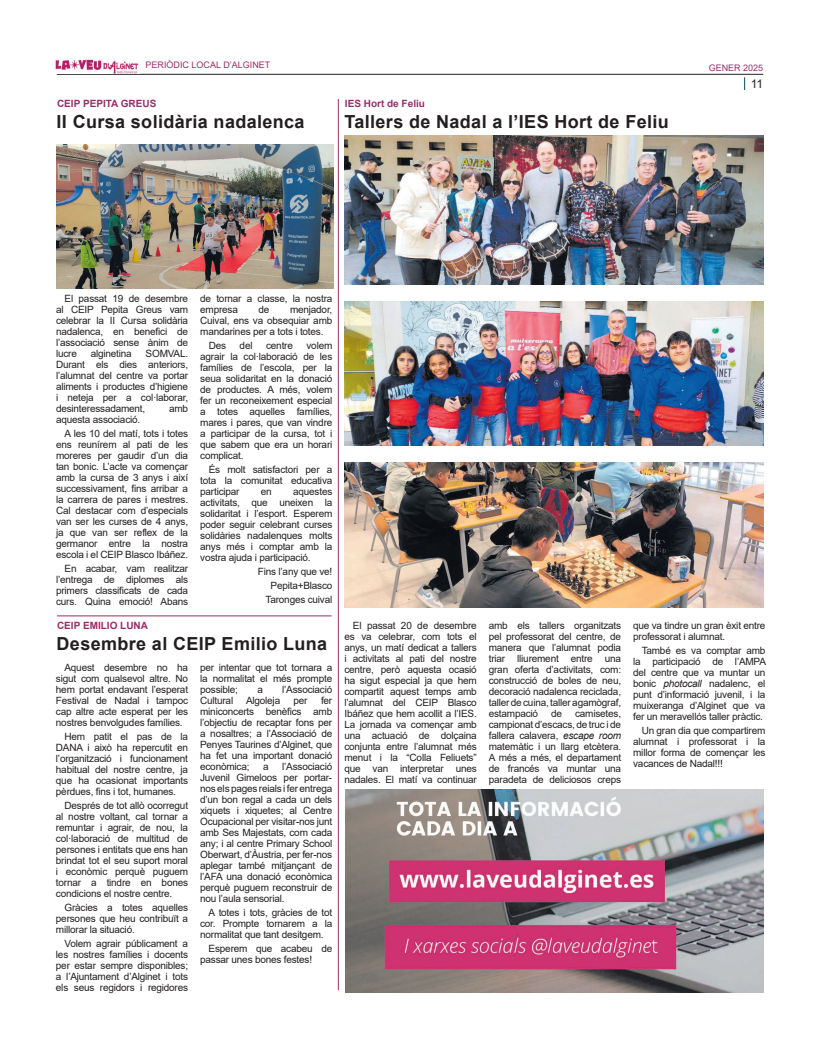
<style>
.page{position:relative;width:820px;height:1049px;background:#fff}
.page>*{position:absolute;margin:0;border:0;box-sizing:border-box;transform-origin:0 0}
.farmacia{font:700 18px "Arial";letter-spacing:.02em;color:#231f20}
.t1{font:12px "Arial";color:#231f20}
.TEXTO_INFORMADOR{font:10px/11px "Arial";letter-spacing:-.02em;color:#231f20;text-align:justify}
.Titulares_menores{font:700 10px "Arial";color:#992d68}
.t2{font:9px "Arial";color:#992d68}
.s1{font-style:italic}
</style>
<div class="page">
<hr style="left:57px;top:74px;width:706px;height:1px;background:#231f20">
<svg style="left:744px;top:77px;width:1px;height:13px"></svg>
<img style="left:55px;top:59px;width:84px;height:14px">
<hr style="left:338px;top:99px;width:1px;height:891px;background:#992d68">
<img style="left:57px;top:144px;width:276px;height:144px">
<img style="left:344px;top:135px;width:419px;height:150px">
<img style="left:344px;top:301px;width:419px;height:145px">
<img style="left:344px;top:463px;width:419px;height:144px">
<hr style="left:57px;top:616px;width:274px;height:1px;background:#992d68">
<img style="left:345px;top:789px;width:418px;height:203px">
<p class="t2" style="left:145px;top:58px;width:126px">PERIÒDIC LOCAL D’ALGINET</p>
<p class="t2" style="left:708px;top:61px;width:56px">GENER 2025</p>
<p class="Titulares_menores" style="left:57px;top:96px;width:101px">CEIP PEPITA GREUS</p>
<p class="farmacia" style="left:57px;top:109px;width:249px">II Cursa solidària nadalenca</p>
<p class="Titulares_menores" style="left:345px;top:96px;width:82px">IES Hort de Feliu</p>
<p class="farmacia" style="left:344px;top:109px;width:326px">Tallers de Nadal a l’IES Hort de Feliu</p>
<p class="t1" style="left:750px;top:75px;width:14px">11</p>
<p class="TEXTO_INFORMADOR" style="left:56px;top:293px;width:134px;text-indent:9px">El passat 19 de desembre al CEIP Pepita Greus vam celebrar la II Cursa solidària nadalenca, en benefici de l’associació sense ànim de lucre</p>
<p class="TEXTO_INFORMADOR" style="left:56px;top:348px;width:134px;text-indent:90px">SOMVAL.<br>Durant els dies anteriors, l’alumnat del centre va portar aliments i productes d’higiene i neteja per a col·laborar, desinteressadament,</p>
<p class="TEXTO_INFORMADOR" style="left:91px;top:348px;width:43px">alginetina</p>
<p class="TEXTO_INFORMADOR" style="left:169px;top:403px;width:21px">amb</p>
<p class="TEXTO_INFORMADOR" style="left:56px;top:414px;width:86px">aquesta associació.</p>
<p class="TEXTO_INFORMADOR" style="left:56px;top:428px;width:134px;text-indent:9px">A les 10 del matí, tots i totes ens reunírem al pati de les moreres per gaudir d’un dia tan bonic. L’acte va començar amb la cursa de 3 anys i així successivament, fins arribar a la carrera de pares i mestres.<br>Cal destacar com d’especials van ser les curses de 4 anys, ja que van ser reflex de la germanor entre la nostra escola i el CEIP Blasco Ibáñez.</p>
<p class="TEXTO_INFORMADOR" style="left:56px;top:563px;width:134px;text-indent:9px">En acabar, vam realitzar l’entrega de diplomes als primers classificats de cada curs. Quina emoció! Abans</p>
<p class="TEXTO_INFORMADOR" style="left:200px;top:293px;width:134px">de tornar a classe, la nostra empresa</p>
<p class="TEXTO_INFORMADOR" style="left:200px;top:304px;width:134px;text-indent:90px">menjador, Cuival, ens va obsequiar amb mandarines per a tots i totes.</p>
<p class="TEXTO_INFORMADOR" style="left:209px;top:340px;width:19px">Des</p>
<p class="TEXTO_INFORMADOR" style="left:239px;top:340px;width:14px">del</p>
<p class="TEXTO_INFORMADOR" style="left:266px;top:340px;width:28px">centre</p>
<p class="TEXTO_INFORMADOR" style="left:258px;top:304px;width:12px">de</p>
<p class="TEXTO_INFORMADOR" style="left:200px;top:340px;width:134px;text-indent:106px">volem agrair la col·laboració de les famílies de l’escola, per la seua solidaritat en la donació de productes. A més, volem fer un reconeixement especial a totes aquelles famílies, mares i pares, que van vindre a participar de la cursa, tot i que sabem que era un horari complicat.</p>
<p class="TEXTO_INFORMADOR" style="left:200px;top:464px;width:134px;text-indent:9px">És molt satisfactori per a tota la comunitat educativa participar</p>
<p class="TEXTO_INFORMADOR" style="left:200px;top:486px;width:134px;text-indent:93px">aquestes activitats, que uneixen la solidaritat i l’esport. Esperem poder seguir celebrant curses solidàries nadalenques molts anys més i comptar amb la vostra ajuda i participació.</p>
<p class="TEXTO_INFORMADOR" style="left:258px;top:566px;width:76px">Fins l’any que ve!</p>
<p class="TEXTO_INFORMADOR" style="left:270px;top:580px;width:63px">Pepita+Blasco</p>
<p class="TEXTO_INFORMADOR" style="left:265px;top:594px;width:68px">Taronges cuival</p>
<p class="TEXTO_INFORMADOR" style="left:261px;top:486px;width:12px">en</p>
<p class="Titulares_menores" style="left:57px;top:618px;width:92px">CEIP EMILIO LUNA</p>
<p class="TEXTO_INFORMADOR" style="left:56px;top:662px;width:134px;text-indent:9px">Aquest desembre no ha sigut com qualsevol altre. No hem portat endavant l’esperat Festival de Nadal i tampoc cap altre acte esperat per les nostres benvolgudes famílies.</p>
<p class="TEXTO_INFORMADOR" style="left:56px;top:731px;width:134px;text-indent:9px">Hem patit el pas de la DANA i això ha repercutit en l’organització i funcionament habitual del nostre centre, ja que ha ocasionat importants pèrdues, fins i tot, humanes.</p>
<p class="TEXTO_INFORMADOR" style="left:56px;top:800px;width:134px;text-indent:9px">Després de tot allò ocorregut al nostre voltant, cal tornar a remuntar i agrair, de nou, la col·laboració de multitud de persones i entitats que ens han brindat tot el seu suport moral i econòmic perquè puguem tornar a tindre en bones condicions el nostre centre.</p>
<p class="TEXTO_INFORMADOR" style="left:56px;top:902px;width:134px;text-indent:9px">Gràcies a totes aquelles persones que heu contribuït a millorar la situació.</p>
<p class="TEXTO_INFORMADOR" style="left:56px;top:938px;width:134px;text-indent:9px">Volem agrair públicament a les nostres famílies i docents per estar sempre disponibles; a l’Ajuntament d’Alginet i tots els seus regidors i regidores</p>
<p class="farmacia" style="left:57px;top:631px;width:272px">Desembre al CEIP Emilio Luna</p>
<p class="TEXTO_INFORMADOR" style="left:200px;top:662px;width:134px">per intentar que tot tornara a la normalitat el més prompte possible;</p>
<p class="TEXTO_INFORMADOR" style="left:257px;top:684px;width:7px">a</p>
<p class="TEXTO_INFORMADOR" style="left:282px;top:684px;width:52px">l’Associació</p>
<p class="TEXTO_INFORMADOR" style="left:200px;top:695px;width:134px;text-indent:121px">fer miniconcerts benèfics amb l’objectiu de recaptar fons per a nosaltres; a l’Associació de Penyes Taurines d’Alginet, que ha fet una important donació econòmica;</p>
<p class="TEXTO_INFORMADOR" style="left:200px;top:695px;width:35px">Cultural</p>
<p class="TEXTO_INFORMADOR" style="left:246px;top:695px;width:36px">Algoleja</p>
<p class="TEXTO_INFORMADOR" style="left:293px;top:695px;width:16px">per</p>
<p class="TEXTO_INFORMADOR" style="left:200px;top:761px;width:134px;text-indent:82px">l’Associació Juvenil Gimeloos per portar&shy;nos els pages reials i fer entrega d’un bon regal a cada un dels xiquets i xiquetes; al Centre Ocupacional per visitar-nos junt amb Ses Majestats, com cada any; i al centre Primary School Oberwart, d’Àustria, per fer-nos aplegar també mitjançant de l’AFA una donació econòmica perquè puguem reconstruir de nou l’aula sensorial.</p>
<p class="TEXTO_INFORMADOR" style="left:200px;top:907px;width:134px;text-indent:9px">A totes i tots, gràcies de tot cor. Prompte tornarem a la normalitat que tant desitgem.</p>
<p class="TEXTO_INFORMADOR" style="left:200px;top:943px;width:134px;text-indent:9px">Esperem que acabeu de passar unes bones festes!</p>
<p class="TEXTO_INFORMADOR" style="left:263px;top:761px;width:7px">a</p>
<p class="TEXTO_INFORMADOR" style="left:344px;top:620px;width:134px;text-indent:9px">El passat 20 de desembre es va celebrar, com tots el anys, un matí dedicat a tallers i activitats al pati del nostre centre, però aquesta ocasió ha sigut especial ja que hem compartit aquest temps amb l’alumnat del CEIP Blasco Ibáñez que hem acollit a l’IES.<br>La jornada va començar amb una actuació de dolçaina conjunta entre l’alumnat més menut i la “Colla Feliuets” que van interpretar unes nadales. El matí va continuar</p>
<p class="TEXTO_INFORMADOR" style="left:488px;top:620px;width:134px">amb els tallers organitzats pel professorat del centre, de manera que l’alumnat podia triar lliurement entre una gran oferta d’activitats, com: construcció de boles de neu, decoració nadalenca reciclada, taller de cuina, taller agamògraf, estampació</p>
<p class="TEXTO_INFORMADOR" style="left:488px;top:708px;width:134px;text-indent:86px">camisetes, campionat d’escacs, de truc i de fallera calavera, <span class="s1">escape room </span>matemàtic i un llarg etcètera.<br>A més a més, el departament de francés va muntar una paradeta de deliciosos creps</p>
<p class="TEXTO_INFORMADOR" style="left:551px;top:708px;width:12px">de</p>
<p class="TEXTO_INFORMADOR" style="left:633px;top:620px;width:134px">que va tindre un gran èxit entre professorat i alumnat.</p>
<p class="TEXTO_INFORMADOR" style="left:633px;top:645px;width:134px;text-indent:9px">També es va comptar amb la participació de l’AMPA del centre que va muntar un bonic <span class="s1">photocall</span> nadalenc, el punt d’informació juvenil, i la muixeranga d’Alginet que va fer un meravellós taller pràctic.</p>
<p class="TEXTO_INFORMADOR" style="left:633px;top:725px;width:134px;text-indent:9px">Un gran dia que compartirem alumnat i professorat i la millor forma de començar les vacances de Nadal!!!</p>
</div>
